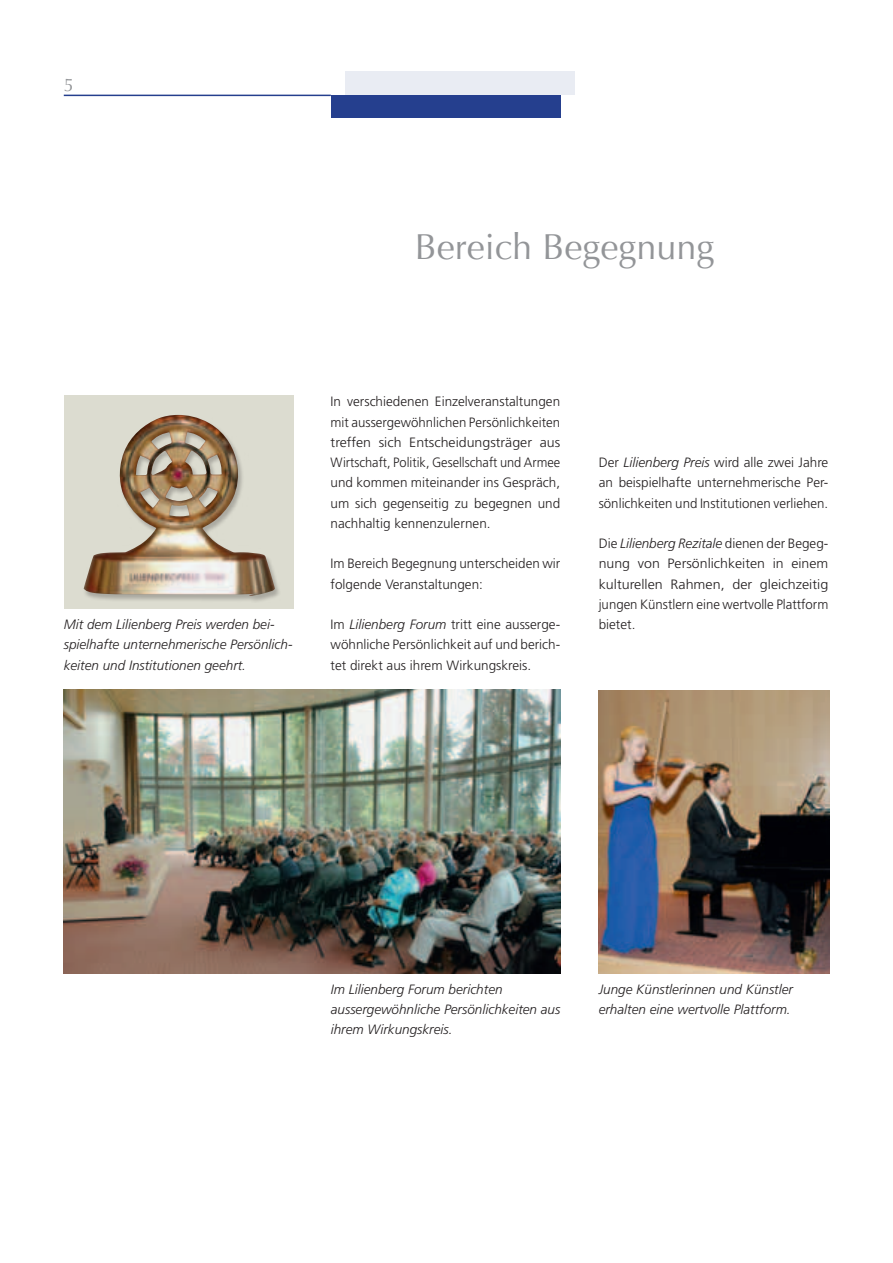
<style>
.page{position:relative;width:893px;height:1263px;background:#fff}
.page>*{position:absolute;margin:0;border:0;box-sizing:border-box;transform-origin:0 0}
.t1{font:36px "Optima";color:#939598}
.t2{font:18px "Optima";color:#939598}
.t3{font:300 13.5px/20.2px "Frutiger LT";color:#231f20;text-align:justify}
.t4{font:italic 300 13.5px/20.2px "Frutiger LT";color:#231f20}
.s1{font-style:italic}
</style>
<div class="page">
<hr style="left:64px;top:95px;width:267px;height:1px;background:#253f8e">
<img style="left:599px;top:691px;width:230px;height:282px">
<div style="left:331px;top:95px;width:229px;height:23px;background:#253f8e"></div>
<div style="left:345px;top:71px;width:230px;height:23px;background:#e9ecf3"></div>
<img style="left:64px;top:690px;width:496px;height:283px">
<div style="left:64px;top:395px;width:229px;height:214px;background:#dcdcd0"></div>
<div style="left:83px;top:414px;width:198px;height:189px;background:#231f20;opacity:.27"></div>
<img style="left:84px;top:415px;width:191px;height:184px">
<h2 class="t2" style="left:64px;top:74px;width:12px">5</h2>
<h1 class="t1" style="left:415px;top:226px;width:301px">Bereich Begegnung</h1>
<p class="t4" style="left:64px;top:615px;width:230px">Mit dem Lilienberg Preis werden bei&shy;spielhafte unternehmerische Persönlich&shy;keiten und Institutionen geehrt.</p>
<p class="t3" style="left:331px;top:392px;width:231px">In verschiedenen Einzelveranstaltungen mit aussergewöhnlichen Persönlichkeiten treffen sich Entscheidungsträger aus Wirtschaft, Politik, Gesellschaft und Armee und kommen miteinander ins Gespräch, um sich gegenseitig zu begegnen und nachhaltig kennenzulernen.</p>
<p class="t3" style="left:331px;top:554px;width:231px">Im Bereich Begegnung unterscheiden wir folgende Veranstaltungen:</p>
<p class="t3" style="left:331px;top:615px;width:231px">Im <span class="s1">Lilienberg Forum</span> tritt eine ausserge&shy;wöhnliche Persönlichkeit auf und berich&shy;tet direkt aus ihrem Wirkungskreis.</p>
<p class="t3" style="left:599px;top:453px;width:231px">Der <span class="s1">Lilienberg Preis</span> wird alle zwei Jahre an beispielhafte unternehmerische Per&shy;sönlichkeiten und Institutionen verliehen.</p>
<p class="t3" style="left:599px;top:534px;width:231px">Die <span class="s1">Lilienberg Rezitale</span> dienen der Begeg&shy;nung von Persönlichkeiten in einem kulturellen Rahmen, der gleichzeitig jungen Künstlern eine wertvolle Plattform bietet.</p>
<p class="t4" style="left:331px;top:979px;width:231px">Im Lilienberg Forum berichten aussergewöhnliche Persönlichkeiten aus ihrem Wirkungskreis.</p>
<p class="t4" style="left:599px;top:979px;width:196px">Junge Künstlerinnen und Künstler erhalten eine wertvolle Plattform.</p>
</div>
